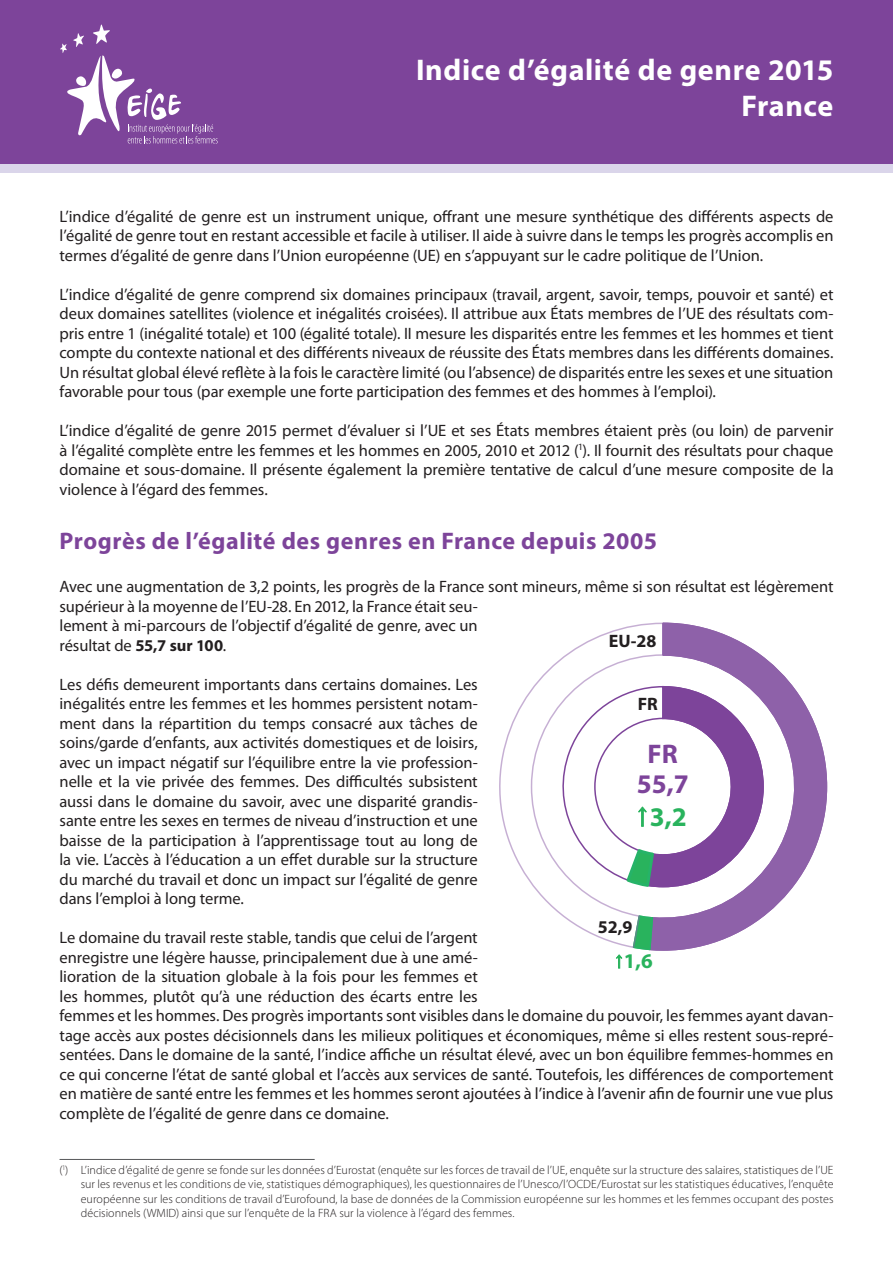
<style>
.page{position:relative;width:893px;height:1263px;background:#fff}
.page>*{position:absolute;margin:0;border:0;box-sizing:border-box;transform-origin:0 0}
.Title_1{font:700 30px "Myriad Pro";letter-spacing:.02em;color:#fff}
.t1{font:700 27px "Myriad Pro";color:#7d449a}
.t2{font:700 27px "Myriad Pro";color:#29b35d}
.Title_1-2{font:700 24px "Myriad Pro";letter-spacing:.02em;color:#7d449a}
.t3{font:700 21px "Myriad Pro";color:#29b35d}
.t4{font:700 18px "Myriad Pro";color:#231f20}
.Body_Text{font:16.5px/19.5px "Myriad Pro";letter-spacing:-.005em;color:#231f20;text-align:justify}
.Footnote{font:300 12px/14.4px "Myriad Pro";letter-spacing:.005em;color:#231f20;text-align:justify}
.s1{font-weight:700}
</style>
<div class="page">
<div style="left:0;top:22px;width:893px;height:150px;background:#dad5ea"></div>
<div style="left:0;top:0;width:893px;height:163px;background:#7d449a"></div>
<svg style="left:60px;top:25px;width:158px;height:118px"></svg>
<hr style="left:60px;top:1159px;width:255px;height:1px;background:#57585a">
<svg style="left:616px;top:954px;width:6px;height:14px"></svg>
<svg style="left:654px;top:623px;width:174px;height:328px"></svg>
<svg style="left:633px;top:948px;width:21px;height:3px"></svg>
<svg style="left:499px;top:623px;width:165px;height:325px"></svg>
<svg style="left:550px;top:685px;width:215px;height:204px"></svg>
<p class="Title_1" style="left:416px;top:50px;width:419px">Indice d’égalité de genre 2015</p>
<p class="Title_1" style="left:741px;top:86px;width:93px">France</p>
<p class="Body_Text" style="left:60px;top:206px;width:775px">L’indice d’égalité de genre est un instrument unique, offrant une mesure synthétique des différents aspects de l’égalité de genre tout en restant accessible et facile à utiliser. Il aide à suivre dans le temps les progrès accomplis en termes d’égalité de genre dans l’Union européenne (UE) en s’appuyant sur le cadre politique de l’Union.</p>
<p class="Body_Text" style="left:60px;top:284px;width:776px">L’indice d’égalité de genre comprend six domaines principaux (travail, argent, savoir, temps, pouvoir et santé) et deux domaines satellites (violence et inégalités croisées). Il attribue aux États membres de l’UE des résultats com&shy;pris entre 1 (inégalité totale) et 100 (égalité totale). II mesure les disparités entre les femmes et les hommes et tient compte du contexte national et des différents niveaux de réussite des États membres dans les différents domaines.<br>Un résultat global élevé reflète à la fois le caractère limité (ou l’absence) de disparités entre les sexes et une situation favorable pour tous (par exemple une forte participation des femmes et des hommes à l’emploi).</p>
<p class="Body_Text" style="left:60px;top:420px;width:776px">L’indice d’égalité de genre 2015 permet d’évaluer si l’UE et ses États membres étaient près (ou loin) de parvenir à l’égalité complète entre les femmes et les hommes en 2005, 2010 et 2012 (<sup>1</sup>). Il fournit des résultats pour chaque domaine et sous-domaine. Il présente également la première tentative de calcul d’une mesure composite de la violence à l’égard des femmes.</p>
<p class="Title_1-2" style="left:60px;top:525px;width:599px">Progrès de l’égalité des genres en France depuis 2005</p>
<p class="Body_Text" style="left:60px;top:576px;width:776px;text-align:left">Avec une augmentation de 3,2 points, les progrès de la France sont mineurs, même si son résultat est légèrement supérieur à la moyenne de l’EU-28. En 2012, la France était seu-<br>lement à mi-parcours de l’objectif d’égalité de genre, avec un<br>résultat de <span class="s1">55,7 sur 100</span>.</p>
<p class="Body_Text" style="left:60px;top:674px;width:420px">Les défis demeurent importants dans certains domaines. Les inégalités entre les femmes et les hommes persistent notam&shy;ment dans la répartition du temps consacré aux tâches de soins/garde d’enfants, aux activités domestiques et de loisirs, avec un impact négatif sur l’équilibre entre la vie profession&shy;nelle et la vie privée des femmes. Des difficultés subsistent aussi dans le domaine du savoir, avec une disparité grandis&shy;sante entre les sexes en termes de niveau d’instruction et une baisse de la participation à l’apprentissage tout au long de la vie. L’accès à l’éducation a un effet durable sur la structure du marché du travail et donc un impact sur l’égalité de genre dans l’emploi à long terme.</p>
<p class="Body_Text" style="left:60px;top:927px;width:775px;text-align:left">Le domaine du travail reste stable, tandis que celui de l’argent<br>enregistre une légère hausse, principalement due à une amé-<br>lioration de la situation globale à la fois pour les femmes et<br>les hommes, plutôt qu’à une réduction des écarts entre les<br>femmes et les hommes. Des progrès importants sont visibles dans le domaine du pouvoir, les femmes ayant davan&shy;tage accès aux postes décisionnels dans les milieux politiques et économiques, même si elles restent sous-repré&shy;sentées. Dans le domaine de la santé, l’indice affiche un résultat élevé, avec un bon équilibre femmes-hommes en ce qui concerne l’état de santé global et l’accès aux services de santé. Toutefois, les différences de comportement en matière de santé entre les femmes et les hommes seront ajoutées à l’indice à l’avenir afin de fournir une vue plus complète de l’égalité de genre dans ce domaine.</p>
<p class="t4" style="left:609px;top:631px;width:49px">EU-28</p>
<p class="t4" style="left:638px;top:694px;width:22px">FR</p>
<p class="t1" style="left:648px;top:739px;width:32px">FR</p>
<p class="t1" style="left:637px;top:769px;width:53px">55,7</p>
<p class="t2" style="left:650px;top:802px;width:38px">3,2</p>
<p class="t4" style="left:598px;top:916px;width:36px">52,9</p>
<p class="t3" style="left:624px;top:949px;width:30px">1,6</p>
<p class="Footnote" style="left:81px;top:1163px;width:754px;text-indent:-21px">(<sup>1</sup>) L’indice d’égalité de genre se fonde sur les données d’Eurostat (enquête sur les forces de travail de l’UE, enquête sur la structure des salaires, statistiques de l’UE sur les revenus et les conditions de vie, statistiques démographiques), les questionnaires de l’Unesco/l’OCDE/Eurostat sur les statistiques éducatives, l’enquête européenne sur les conditions de travail d’Eurofound, la base de données de la Commission européenne sur les hommes et les femmes occupant des postes décisionnels (WMID) ainsi que sur l’enquête de la FRA sur la violence à l’égard des femmes.</p>
</div>
